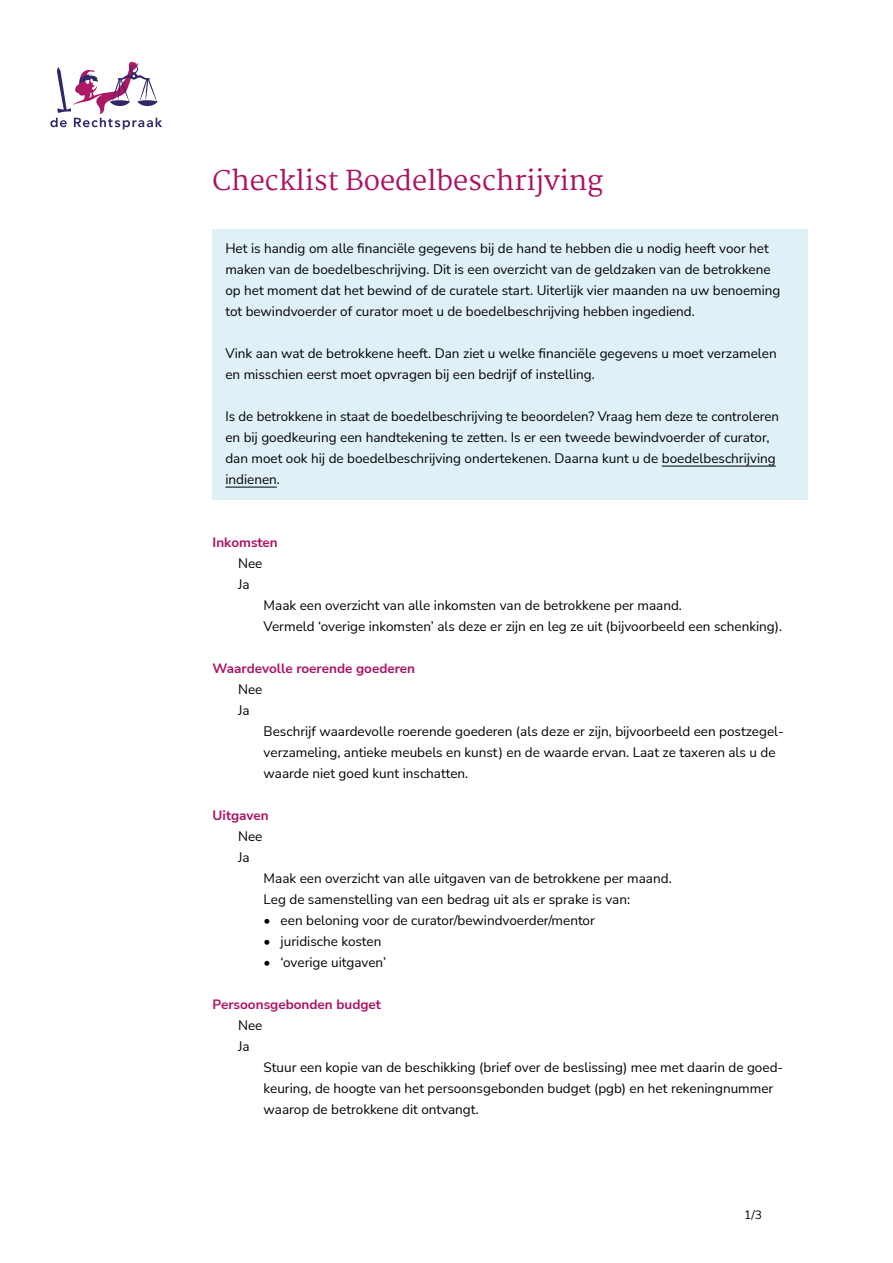
<style>
.page{position:relative;width:893px;height:1263px;background:#fff}
.page>*{position:absolute;margin:0;border:0;box-sizing:border-box;transform-origin:0 0}
._1_Titel{font:27px "Martel";color:#aa1263}
._3_Kadertekst{font:13.5px/21px "Nunito Sans";color:#000}
.Alineastijl_1{font:13.5px/21px "Nunito Sans";color:#000}
._2_Tussenkop{font:700 13.5px "Nunito Sans";color:#aa1263}
._0_Platte_tekst_inspring{font:13.5px "Nunito Sans";color:#000}
.t1{font:12px "Nunito Sans";color:#000}
</style>
<div class="page">
<svg style="left:50px;top:62px;width:112px;height:67px"></svg>
<div style="left:213px;top:229px;width:595px;height:102px;background:#e0f0f7"></div>
<div style="left:213px;top:313px;width:595px;height:39px;background:#e0f0f7"></div>
<div style="left:213px;top:334px;width:595px;height:60px;background:#e0f0f7"></div>
<div style="left:213px;top:376px;width:595px;height:39px;background:#e0f0f7"></div>
<div style="left:213px;top:397px;width:595px;height:102px;background:#e0f0f7"></div>
<hr style="left:662px;top:466px;width:114px;height:1px;background:#000">
<hr style="left:225px;top:487px;width:52px;height:1px;background:#000">
<h1 class="_1_Titel" style="left:213px;top:165px;width:392px">Checklist Boedelbeschrijving</h1>
<p class="_3_Kadertekst" style="left:225px;top:237px;width:557px">Het is handig om alle financiële gegevens bij de hand te hebben die u nodig heeft voor het maken van de boedelbeschrijving. Dit is een overzicht van de geldzaken van de betrokkene op het moment dat het bewind of de curatele start. Uiterlijk vier maanden na uw benoeming tot bewindvoerder of curator moet u de boedelbeschrijving hebben ingediend.</p>
<p class="_3_Kadertekst" style="left:225px;top:342px;width:553px">Vink aan wat de betrokkene heeft. Dan ziet u welke financiële gegevens u moet verzamelen en misschien eerst moet opvragen bij een bedrijf of instelling.</p>
<p class="_3_Kadertekst" style="left:225px;top:405px;width:555px">Is de betrokkene in staat de boedelbeschrijving te beoordelen? Vraag hem deze te controleren en bij goedkeuring een handtekening te zetten. Is er een tweede bewindvoerder of curator, dan moet ook hij de boedelbeschrijving ondertekenen. Daarna kunt u de boedelbeschrijving indienen.</p>
<h2 class="_2_Tussenkop" style="left:213px;top:533px;width:67px">Inkomsten</h2>
<p class="_0_Platte_tekst_inspring" style="left:238px;top:554px;width:26px">Nee</p>
<p class="_0_Platte_tekst_inspring" style="left:238px;top:575px;width:13px">Ja</p>
<p class="Alineastijl_1" style="left:264px;top:594px;width:420px">Maak een overzicht van alle inkomsten van de betrokkene per maand.</p>
<p class="Alineastijl_1" style="left:264px;top:615px;width:520px">Vermeld ‘overige inkomsten’ als deze er zijn en leg ze uit (bijvoorbeeld een schenking).</p>
<h2 class="_2_Tussenkop" style="left:213px;top:659px;width:204px">Waardevolle roerende goederen</h2>
<p class="_0_Platte_tekst_inspring" style="left:238px;top:680px;width:26px">Nee</p>
<p class="_0_Platte_tekst_inspring" style="left:238px;top:701px;width:13px">Ja</p>
<p class="Alineastijl_1" style="left:264px;top:720px;width:522px">Beschrijf waardevolle roerende goederen (als deze er zijn, bijvoorbeeld een postzegel&shy;verzameling, antieke meubels en kunst) en de waarde ervan. Laat ze taxeren als u de waarde niet goed kunt inschatten.</p>
<h2 class="_2_Tussenkop" style="left:213px;top:806px;width:58px">Uitgaven</h2>
<p class="_0_Platte_tekst_inspring" style="left:238px;top:827px;width:26px">Nee</p>
<p class="_0_Platte_tekst_inspring" style="left:238px;top:848px;width:13px">Ja</p>
<p class="Alineastijl_1" style="left:264px;top:867px;width:410px">Maak een overzicht van alle uitgaven van de betrokkene per maand.</p>
<p class="Alineastijl_1" style="left:264px;top:888px;width:368px">Leg de samenstelling van een bedrag uit als er sprake is van:</p>
<p class="_3_Kadertekst" style="left:264px;top:909px;width:333px">• een beloning voor de curator/bewindvoerder/mentor</p>
<p class="_3_Kadertekst" style="left:264px;top:930px;width:119px">• juridische kosten</p>
<p class="_3_Kadertekst" style="left:264px;top:951px;width:124px">• ‘overige uitgaven’</p>
<h2 class="_2_Tussenkop" style="left:213px;top:995px;width:170px">Persoonsgebonden budget</h2>
<p class="_0_Platte_tekst_inspring" style="left:238px;top:1016px;width:26px">Nee</p>
<p class="_0_Platte_tekst_inspring" style="left:238px;top:1037px;width:13px">Ja</p>
<p class="Alineastijl_1" style="left:264px;top:1056px;width:521px">Stuur een kopie van de beschikking (brief over de beslissing) mee met daarin de goed&shy;keuring, de hoogte van het persoonsgebonden budget (pgb) en het rekeningnummer waarop de betrokkene dit ontvangt.</p>
<p class="t1" style="left:744px;top:1207px;width:19px">1/3</p>
</div>
